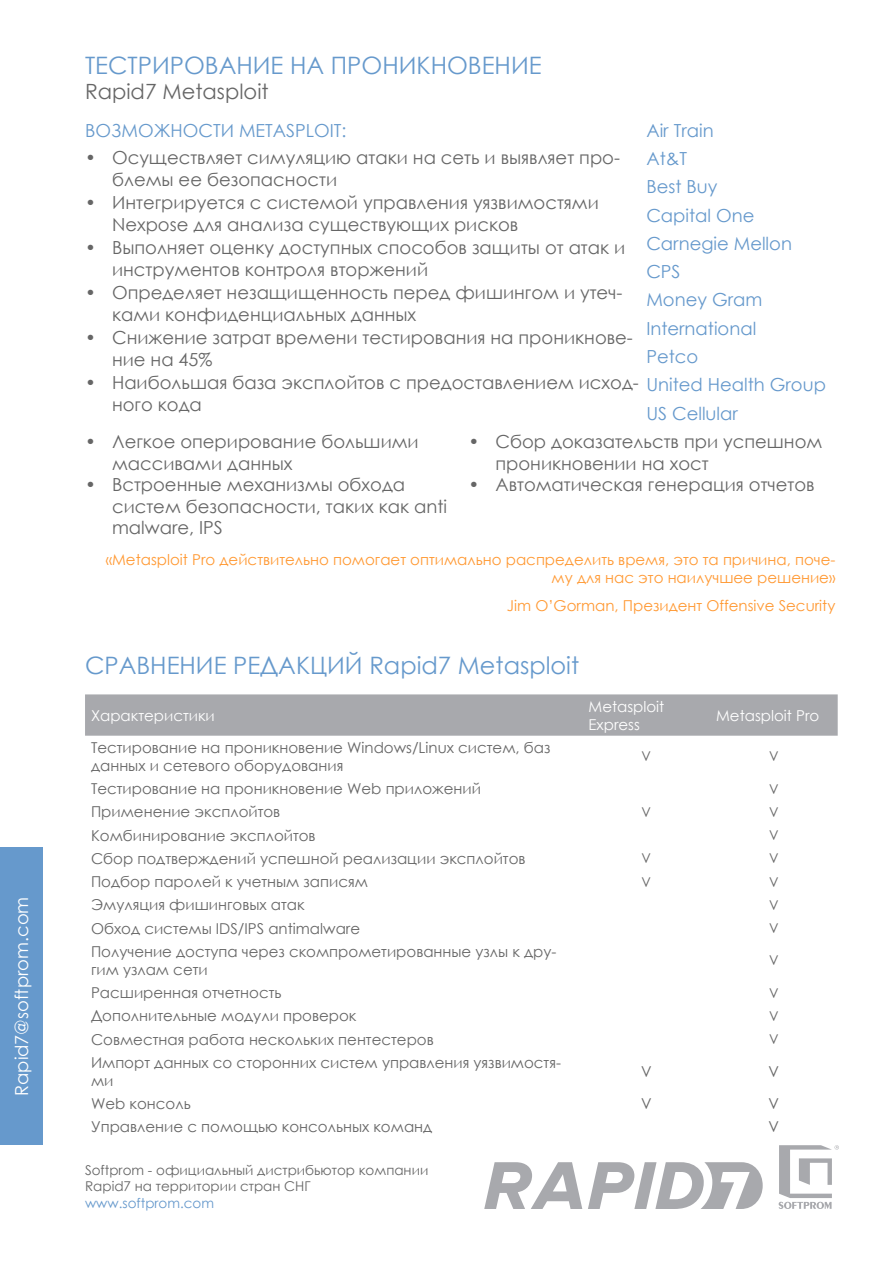
<style>
.page{position:relative;width:893px;height:1263px;background:#fff}
.page>*{position:absolute;margin:0;border:0;box-sizing:border-box;transform-origin:0 0}
.t1{font:24px "Century Gothic";color:#69c}
.t2{font:21px "Century Gothic";color:#666}
.t3{font:18px/22.5px "Century Gothic";color:#666}
.t4{font:18px/28.2px "Century Gothic";color:#69c}
.t5{font:18px "Century Gothic";color:#fff}
.t6{font:15px/18px "Century Gothic";color:#666}
.t7{font:15px/18px "Century Gothic";color:#f93;text-align:right}
.t8{font:15px/18px "Century Gothic";color:#fff}
.t9{font:13.5px/16.2px "Century Gothic";color:#666}
.t10{font:13.5px "Century Gothic";color:#69c}
</style>
<div class="page">
<svg style="left:778px;top:1145px;width:61px;height:64px"></svg>
<div style="left:0;top:847px;width:43px;height:298px;background:#69c"></div>
<div style="left:85px;top:694px;width:753px;height:42px;background:#a8a9ad"></div>
<svg style="left:484px;top:1162px;width:98px;height:47px"></svg>
<svg style="left:588px;top:1162px;width:175px;height:47px"></svg>
<p class="t5" style="left:9px;top:1096px;width:201px;rotate:-90deg">Rapid7@softprom.com</p>
<p class="t1" style="left:85px;top:49px;width:458px">ТЕСТРИРОВАНИЕ НА ПРОНИКНОВЕНИЕ</p>
<p class="t2" style="left:85px;top:77px;width:185px">Rapid7 Metasploit</p>
<p class="t4" style="left:85px;top:116px;width:263px">ВОЗМОЖНОСТИ METASPLOIT:</p>
<p class="t3" style="left:112px;top:146px;width:509px;text-indent:-27px">• Осуществляет симуляцию атаки на сеть и выявляет про&shy;блемы ее безопасности</p>
<p class="t3" style="left:112px;top:191px;width:488px;text-indent:-27px">• Интегрируется с системой управления уязвимостями<br>Nexpose для анализа существующих рисков</p>
<p class="t3" style="left:112px;top:236px;width:515px;text-indent:-27px">• Выполняет оценку доступных способов защиты от атак и инструментов контроля вторжений</p>
<p class="t3" style="left:112px;top:281px;width:512px;text-indent:-27px">• Определяет незащищенность перед фишингом и утеч&shy;ками конфиденциальных данных</p>
<p class="t3" style="left:112px;top:326px;width:522px;text-indent:-27px">• Снижение затрат времени тестирования на проникнове&shy;ние на 45%</p>
<p class="t3" style="left:112px;top:371px;width:528px;text-indent:-27px">• Наибольшая база эксплойтов с предоставлением исход&shy;ного кода</p>
<p class="t4" style="left:646px;top:116px;width:69px">Air Train</p>
<p class="t4" style="left:646px;top:144px;width:42px">At&amp;T</p>
<p class="t4" style="left:646px;top:172px;width:73px">Best Buy</p>
<p class="t4" style="left:646px;top:201px;width:110px">Capital One</p>
<p class="t4" style="left:646px;top:229px;width:147px">Carnegie Mellon</p>
<p class="t4" style="left:646px;top:257px;width:36px">CPS</p>
<p class="t4" style="left:646px;top:286px;width:117px">Money Gram<br>International</p>
<p class="t4" style="left:646px;top:342px;width:53px">Petco</p>
<p class="t4" style="left:646px;top:370px;width:181px">United Health Group</p>
<p class="t4" style="left:646px;top:399px;width:93px">US Cellular</p>
<p class="t3" style="left:112px;top:430px;width:308px;line-height:21.6px;text-indent:-27px">• Легкое оперирование большими массивами данных</p>
<p class="t3" style="left:112px;top:473px;width:337px;line-height:21.6px;text-indent:-27px">• Встроенные механизмы обхода систем безопасности, таких как anti malware, IPS</p>
<p class="t3" style="left:495px;top:430px;width:328px;line-height:21.6px;text-indent:-27px">• Сбор доказательств при успешном проникновении на хост</p>
<p class="t3" style="left:468px;top:473px;width:348px">• Автоматическая генерация отчетов</p>
<p class="t7" style="left:106px;top:551px;width:731px">«Metasploit Pro действительно помогает оптимально распределить время, это та причина, поче&shy;му для нас это наилучшее решение»</p>
<p class="t7" style="left:507px;top:596px;width:330px">Jim O’Gorman, Президент Offensive Security</p>
<p class="t1" style="left:85px;top:649px;width:496px">СРАВНЕНИЕ РЕДАКЦИЙ Rapid7 Metasploit</p>
<p class="t8" style="left:91px;top:706px;width:125px">Характеристики</p>
<p class="t8" style="left:589px;top:697px;width:77px">Metasploit<br>Express</p>
<p class="t8" style="left:716px;top:706px;width:105px">Metasploit Pro</p>
<p class="t6" style="left:91px;top:738px;width:461px">Тестирование на проникновение Windows/Linux систем, баз данных и сетевого оборудования</p>
<p class="t9" style="left:642px;top:748px;width:11px">V</p>
<p class="t9" style="left:769px;top:748px;width:11px">V</p>
<p class="t6" style="left:91px;top:779px;width:391px">Тестирование на проникновение Web приложений</p>
<p class="t9" style="left:769px;top:780px;width:11px">V</p>
<p class="t6" style="left:91px;top:803px;width:191px">Применение эксплойтов</p>
<p class="t9" style="left:642px;top:804px;width:11px">V</p>
<p class="t9" style="left:769px;top:804px;width:11px">V</p>
<p class="t6" style="left:91px;top:826px;width:226px">Комбинирование эксплойтов</p>
<p class="t9" style="left:769px;top:827px;width:11px">V</p>
<p class="t6" style="left:91px;top:849px;width:436px">Сбор подтверждений успешной реализации эксплойтов</p>
<p class="t9" style="left:642px;top:850px;width:11px">V</p>
<p class="t9" style="left:769px;top:850px;width:11px">V</p>
<p class="t6" style="left:91px;top:872px;width:278px">Подбор паролей к учетным записям</p>
<p class="t9" style="left:642px;top:873px;width:11px">V</p>
<p class="t9" style="left:769px;top:873px;width:11px">V</p>
<p class="t6" style="left:91px;top:896px;width:215px">Эмуляция фишинговых атак</p>
<p class="t9" style="left:769px;top:897px;width:11px">V</p>
<p class="t6" style="left:91px;top:919px;width:271px">Обход системы IDS/IPS antimalware</p>
<p class="t9" style="left:769px;top:920px;width:11px">V</p>
<p class="t6" style="left:91px;top:942px;width:467px">Получение доступа через скомпрометированные узлы к дру&shy;гим узлам сети</p>
<p class="t9" style="left:769px;top:952px;width:11px">V</p>
<p class="t6" style="left:91px;top:983px;width:192px">Расширенная отчетность</p>
<p class="t9" style="left:769px;top:984px;width:11px">V</p>
<p class="t6" style="left:91px;top:1007px;width:267px">Дополнительные модули проверок</p>
<p class="t9" style="left:769px;top:1008px;width:11px">V</p>
<p class="t6" style="left:91px;top:1030px;width:344px">Совместная работа нескольких пентестеров</p>
<p class="t9" style="left:769px;top:1031px;width:11px">V</p>
<p class="t6" style="left:91px;top:1053px;width:471px">Импорт данных со сторонних систем управления уязвимостя&shy;ми</p>
<p class="t6" style="left:641px;top:1062px;width:12px">V</p>
<p class="t6" style="left:769px;top:1062px;width:12px">V</p>
<p class="t6" style="left:91px;top:1094px;width:101px">Web консоль</p>
<p class="t6" style="left:641px;top:1094px;width:12px">V</p>
<p class="t6" style="left:769px;top:1094px;width:12px">V</p>
<p class="t6" style="left:91px;top:1118px;width:343px">Управление с помощью консольных команд</p>
<p class="t6" style="left:769px;top:1118px;width:12px">V</p>
<p class="t9" style="left:85px;top:1162px;width:345px">Softprom - официальный дистрибьютор компании<br>Rapid7 на территории стран СНГ</p>
<p class="t10" style="left:85px;top:1193px;width:131px">www.softprom.com</p>
</div>
